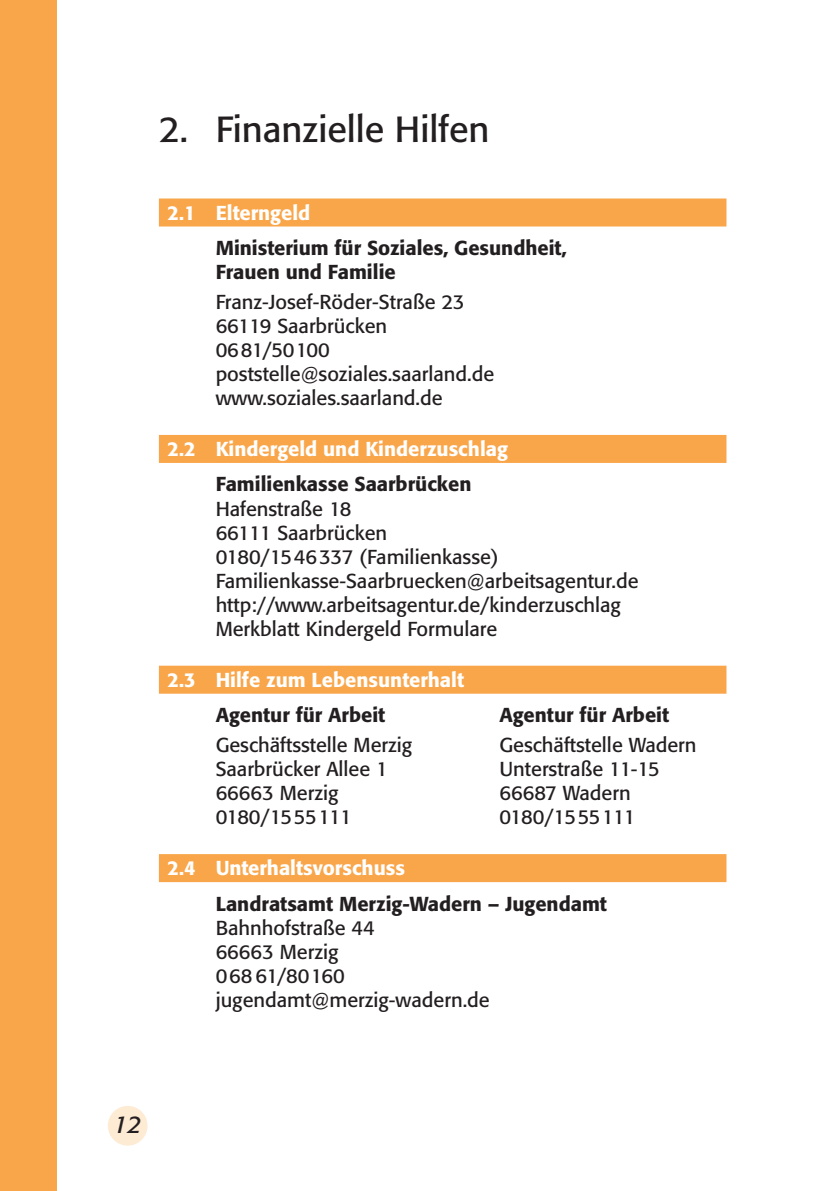
<style>
.page{position:relative;width:840px;height:1191px;background:#fff}
.page>*{position:absolute;margin:0;border:0;box-sizing:border-box;transform-origin:0 0}
.t1{font:36px "Formata";color:#231f20}
.t2{font:italic 24px "Formata";color:#231f20}
.t3{font:20px/24px "Formata";color:#231f20}
.t4{font:500 20px/24px "Formata";color:#231f20}
.t5{font:500 20px "Formata";color:#fff}
.t6{font:20px "Formata";letter-spacing:-.04em;color:#231f20}
</style>
<div class="page">
<div style="left:0;top:0;width:57px;height:1191px;background:#f9a64a"></div>
<div style="left:108px;top:1106px;width:39px;height:39px;background:#feebd4;border-radius:50%"></div>
<div style="left:159px;top:198px;width:567px;height:28px;background:#f9a64a"></div>
<div style="left:159px;top:435px;width:567px;height:28px;background:#f9a64a"></div>
<div style="left:159px;top:665px;width:567px;height:28px;background:#f9a64a"></div>
<div style="left:159px;top:854px;width:567px;height:28px;background:#f9a64a"></div>
<h1 class="t1" style="left:159px;top:114px;width:332px">2. Finanzielle Hilfen</h1>
<p class="t5" style="left:167px;top:204px;width:144px">2.1 Elterngeld</p>
<p class="t4" style="left:215px;top:238px;width:352px">Ministerium für Soziales, Gesundheit,<br>Frauen und Familie</p>
<p class="t3" style="left:215px;top:291px;width:280px">Franz-Josef-Röder-Straße 23<br>66119 Saarbrücken<br>0681/50100 poststelle@soziales.saarland.de www.soziales.saarland.de</p>
<p class="t5" style="left:167px;top:440px;width:342px">2.2 Kindergeld und Kinderzuschlag</p>
<p class="t4" style="left:215px;top:474px;width:257px">Familienkasse Saarbrücken</p>
<p class="t3" style="left:215px;top:498px;width:424px">Hafenstraße 18<br>66111 Saarbrücken<br>0180/1546337 (Familienkasse)<br>Familienkasse-Saarbruecken@arbeitsagentur.de http://www.arbeitsagentur.de/kinderzuschlag Merkblatt Kindergeld Formulare</p>
<p class="t5" style="left:167px;top:671px;width:298px">2.3 Hilfe zum Lebensunterhalt</p>
<p class="t4" style="left:215px;top:705px;width:171px">Agentur für Arbeit</p>
<p class="t4" style="left:499px;top:705px;width:171px">Agentur für Arbeit</p>
<p class="t3" style="left:215px;top:734px;width:198px">Geschäftsstelle Merzig</p>
<p class="t3" style="left:499px;top:734px;width:198px">Geschäftstelle Wadern</p>
<p class="t3" style="left:215px;top:758px;width:173px">Saarbrücker Allee 1</p>
<p class="t3" style="left:499px;top:758px;width:162px">Unterstraße 11-15</p>
<p class="t3" style="left:215px;top:782px;width:124px">66663 Merzig</p>
<p class="t3" style="left:499px;top:782px;width:133px">66687 Wadern</p>
<p class="t6" style="left:215px;top:808px;width:137px">0180/1555111</p>
<p class="t6" style="left:499px;top:808px;width:137px">0180/1555111</p>
<p class="t5" style="left:167px;top:859px;width:239px">2.4 Unterhaltsvorschuss</p>
<p class="t4" style="left:215px;top:893px;width:392px">Landratsamt Merzig-Wadern – Jugendamt</p>
<p class="t3" style="left:215px;top:917px;width:275px">Bahnhofstraße 44<br>66663 Merzig<br>068 61/80160 jugendamt@merzig-wadern.de</p>
<p class="t2" style="left:114px;top:1114px;width:29px">12</p>
</div>
